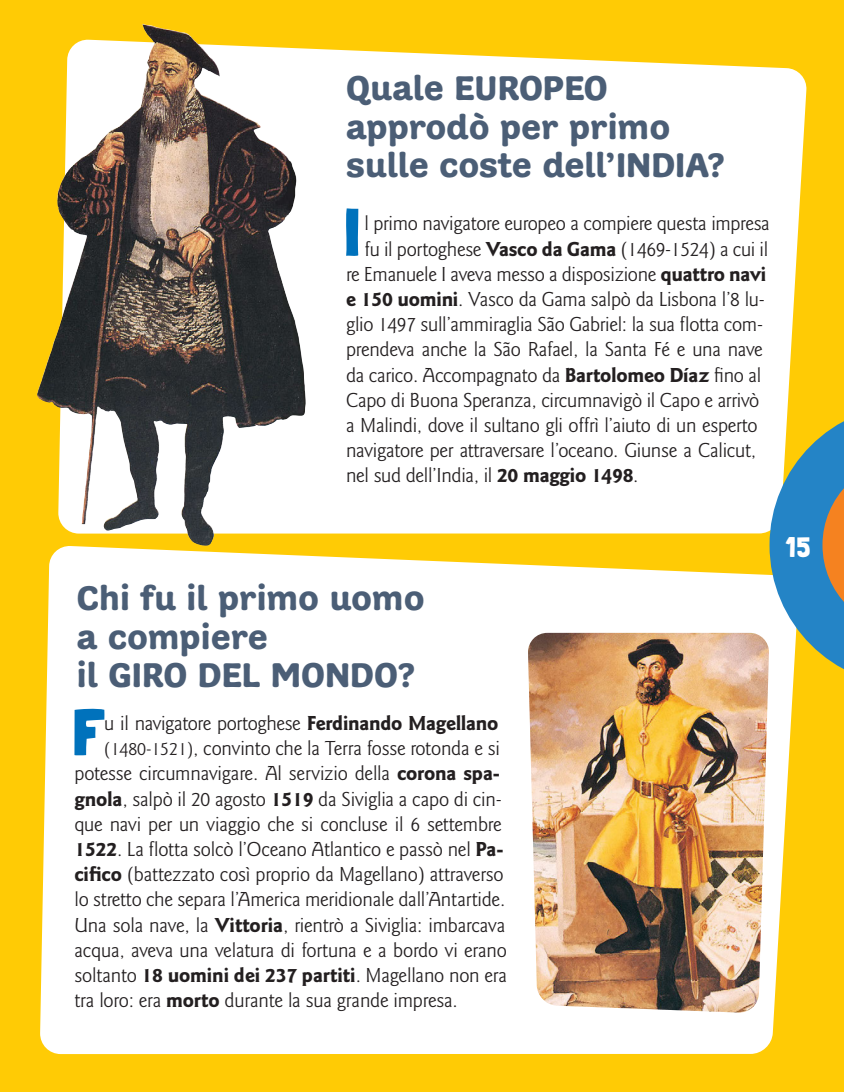
<style>
.page{position:relative;width:844px;height:1092px;background:#fff}
.page>*{position:absolute;margin:0;border:0;box-sizing:border-box;transform-origin:0 0}
.t1{font:66.5px "Londrina Solid";color:#0072bc}
.t2{font:700 35px/38.5px "Adesso";color:#4b5e76}
.t3{font:28px "Londrina Solid";color:#fff}
.t4{font:21px "Goudy Sans Std";letter-spacing:-.015em;color:#231f20}
.s1{font-weight:700}
.s2{font-size:19.25px}
</style>
<div class="page">
<div style="left:0;top:0;width:843px;height:1091px;background:#ffcb05"></div>
<svg style="left:67px;top:39px;width:739px;height:494px;background:#e7e3da"></svg>
<div style="left:40px;top:545px;width:753px;height:508px;background:#fff"></div>
<img style="left:37px;top:24px;width:134px;height:506px">
<img style="left:527px;top:632px;width:242px;height:380px">
<svg style="left:769px;top:404px;width:74px;height:281px"></svg>
<h2 class="t2" style="left:346px;top:73px;width:381px">Quale EUROPEO approdò per primo sulle coste dell’INDIA?</h2>
<h1 class="t1" style="left:343px;top:209px;width:19px">I</h1>
<p class="t4" style="left:364px;top:215px;width:407px">l primo navigatore europeo a compiere questa impresa</p>
<p class="t4" style="left:364px;top:240px;width:405px">fu il portoghese <span class="s1">Vasco da Gama</span> (1469-1524) a cui il</p>
<p class="t4" style="left:346px;top:266px;width:422px">re Emanuele I aveva messo a disposizione <span class="s1">quattro navi</span></p>
<p class="t4" style="left:346px;top:291px;width:420px"><span class="s1">e 150 uomini</span>. Vasco da Gama salpò da Lisbona l’8 lu-</p>
<p class="t4" style="left:346px;top:316px;width:418px">glio 1497 sull’ammiraglia São Gabriel: la sua flotta com-</p>
<p class="t4" style="left:346px;top:341px;width:418px">prendeva anche la São Rafael, la Santa Fé e una nave</p>
<p class="t4" style="left:346px;top:366px;width:416px">da carico. Accompagnato da <span class="s1">Bartolomeo Díaz</span> fino al</p>
<p class="t4" style="left:346px;top:392px;width:415px">Capo di Buona Speranza, circumnavigò il Capo e arrivò</p>
<p class="t4" style="left:346px;top:417px;width:413px">a Malindi, dove il sultano gli offrì l’aiuto di un esperto</p>
<p class="t4" style="left:346px;top:442px;width:411px">navigatore per attraversare l’oceano. Giunse a Calicut,</p>
<p class="t4" style="left:346px;top:467px;width:294px">nel sud dell’India, il <span class="s1">20 maggio 1498</span>.</p>
<h2 class="t2" style="left:77px;top:583px;width:349px">Chi fu il primo uomo a compiere<br>il GIRO DEL MONDO?</h2>
<h1 class="t1" style="left:72px;top:708px;width:34px">F</h1>
<p class="t4" style="left:104px;top:715px;width:395px">u il navigatore portoghese <span class="s1">Ferdinando Magellano</span></p>
<p class="t4" style="left:104px;top:740px;width:397px"><span class="s2">(1480-1521)</span>, convinto che la Terra fosse rotonda e si</p>
<p class="t4" style="left:74px;top:765px;width:427px">potesse circumnavigare. Al servizio della <span class="s1">corona spa-</span></p>
<p class="t4" style="left:74px;top:790px;width:429px"><span class="s1">gnola</span>, salpò il 20 agosto <span class="s1">1519</span> da Siviglia a capo di cin-</p>
<p class="t4" style="left:74px;top:815px;width:429px">que navi per un viaggio che si concluse il 6 settembre</p>
<p class="t4" style="left:74px;top:841px;width:430px"><span class="s1">1522</span>. La flotta solcò l’Oceano Atlantico e passò nel <span class="s1">Pa-</span></p>
<p class="t4" style="left:74px;top:866px;width:430px"><span class="s1">cifico</span> (battezzato così proprio da Magellano) attraverso</p>
<p class="t4" style="left:74px;top:891px;width:432px">lo stretto che separa l’America meridionale dall’Antartide.</p>
<p class="t4" style="left:74px;top:916px;width:432px">Una sola nave, la <span class="s1">Vittoria</span>, rientrò a Siviglia: imbarcava</p>
<p class="t4" style="left:74px;top:941px;width:434px">acqua, aveva una velatura di fortuna e a bordo vi erano</p>
<p class="t4" style="left:74px;top:967px;width:434px">soltanto <span class="s1">18 uomini dei 237 partiti</span>. Magellano non era</p>
<p class="t4" style="left:74px;top:992px;width:385px">tra loro: era <span class="s1">morto</span> durante la sua grande impresa.</p>
<h3 class="t3" style="left:785px;top:537px;width:26px">15</h3>
</div>
